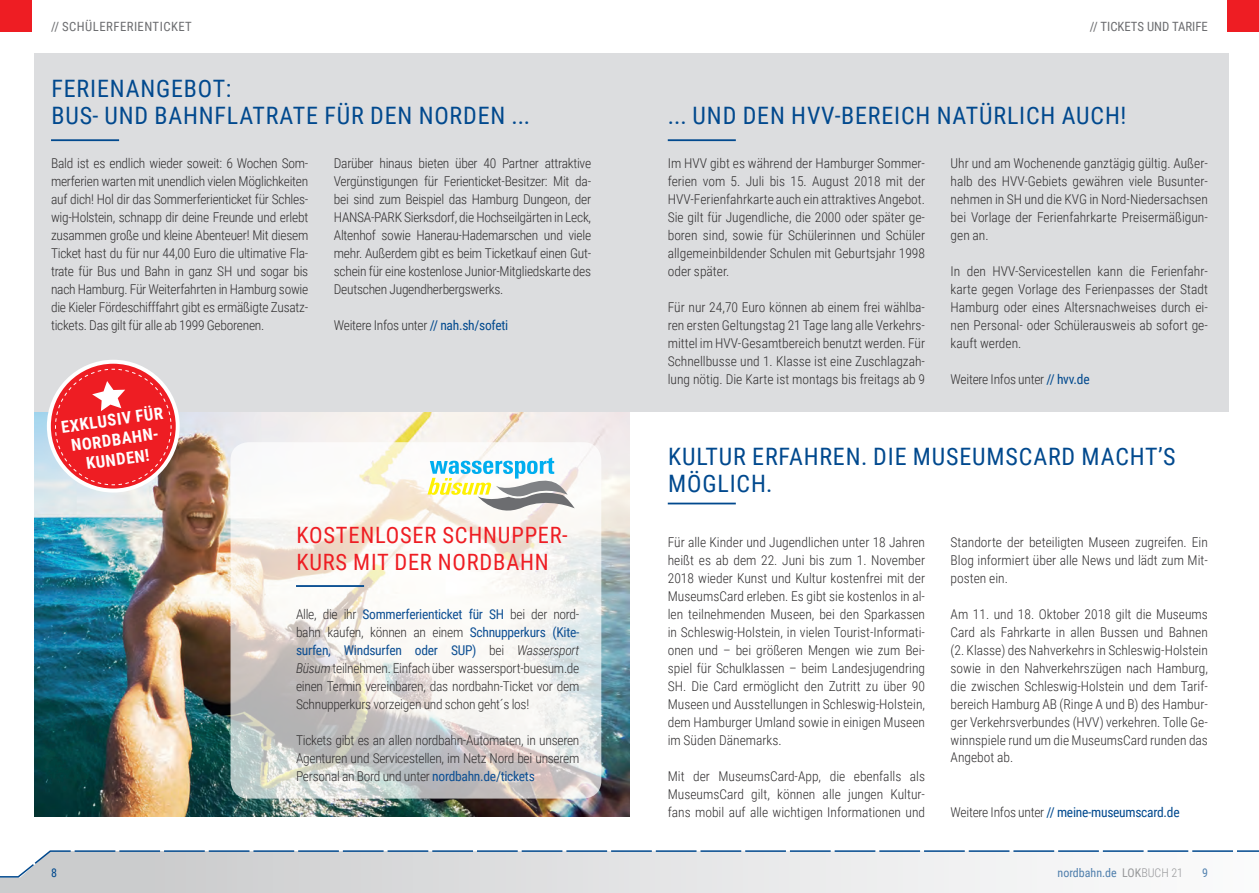
<style>
.page{position:relative;width:1259px;height:893px;background:#fff}
.page>*{position:absolute;margin:0;border:0;box-sizing:border-box;transform-origin:0 0}
.t1{font:24px/27px "Roboto Condensed";letter-spacing:.035em;color:#01498e}
.t2{font:22.5px/27px "Roboto Condensed";letter-spacing:.035em;color:#ee1d23}
.t3{font:700 16.5px/19.8px "Roboto Condensed";color:#fff;text-align:center}
.t4{font:300 13.5px/18px "Roboto Condensed";color:#312f30;text-align:justify}
.t5{font:300 13.5px "Roboto Condensed";letter-spacing:-.02em;color:#312f30}
.t6{font:13.5px "Roboto Condensed";letter-spacing:-.02em;color:#01498e}
.t7{font:12.75px "Roboto Condensed";letter-spacing:.035em;color:#6c6d70}
.t8{font:12.75px "Roboto Condensed";color:#6c6d70}
.t9{font:12px "Roboto Condensed";color:#01498e}
.s1{font-weight:400;color:#01498e}
.s2{font-weight:400;color:#0d4f93}
.s3{font-style:italic}
.s4{font-weight:300;color:#312f30}
.s5{color:#6c6d70}
.s6{font-weight:300;color:#6c6d70}
</style>
<div class="page">
<img style="left:34px;top:411px;width:595px;height:369px">
<img style="left:34px;top:780px;width:596px;height:37px">
<svg style="left:0;top:850px;width:1259px;height:43px"></svg>
<div style="left:34px;top:53px;width:1194px;height:358px;background:#dcdddf"></div>
<div style="left:0;top:0;width:31px;height:31px;background:#ee1d23"></div>
<hr style="left:51px;top:139px;width:68px;height:2px;background:#01498e">
<div style="left:1228px;top:0;width:31px;height:31px;background:#ee1d23"></div>
<hr style="left:668px;top:139px;width:68px;height:2px;background:#01498e">
<hr style="left:668px;top:503px;width:68px;height:1px;background:#01498e">
<svg style="left:230px;top:442px;width:371px;height:357px"></svg>
<svg style="left:49px;top:362px;width:129px;height:129px"></svg>
<div style="left:47px;top:360px;width:133px;height:132px;border:4px solid #fff;border-radius:50%"></div>
<svg style="left:55px;top:368px;width:117px;height:118px;background:#eb4146"></svg>
<hr style="left:296px;top:585px;width:68px;height:2px;background:#01498e">
<svg style="left:427px;top:457px;width:148px;height:54px"></svg>
<p class="t7" style="left:51px;top:18px;width:142px">// SCHÜLERFERIENTICKET</p>
<h1 class="t1" style="left:51px;top:74px;width:480px">FERIENANGEBOT:<br>BUS- UND BAHNFLATRATE FÜR DEN NORDEN ...</h1>
<p class="t4" style="left:51px;top:154px;width:259px">Bald ist es endlich wieder soweit: 6 Wochen Som&shy;merferien warten mit unendlich vielen Möglichkeiten auf dich! Hol dir das Sommerferienticket für Schles&shy;wig-Holstein, schnapp dir deine Freunde und erlebt zusammen große und kleine Abenteuer! Mit diesem Ticket hast du für nur 44,00 Euro die ultimative Fla&shy;trate für Bus und Bahn in ganz SH und sogar bis nach Hamburg. Für Weiterfahrten in Hamburg sowie die Kieler Fördeschifffahrt gibt es ermäßigte Zusatz&shy;tickets. Das gilt für alle ab 1999 Geborenen.</p>
<p class="t4" style="left:334px;top:154px;width:259px">Darüber hinaus bieten über 40 Partner attraktive Vergünstigungen für Ferienticket-Besitzer: Mit da&shy;bei sind zum Beispiel das Hamburg Dungeon, der HANSA-PARK Sierksdorf, die Hochseilgärten in Leck, Altenhof sowie Hanerau-Hademarschen und viele mehr. Außerdem gibt es beim Ticketkauf einen Gut&shy;schein für eine kostenlose Junior-Mitgliedskarte des Deutschen Jugendherbergswerks.</p>
<p class="t5" style="left:334px;top:316px;width:176px">Weitere Infos unter <span class="s1">// nah.sh/sofeti</span></p>
<p class="t3" style="left:60px;top:417px;width:104px;rotate:-8deg">EXKLUSIV FÜR<br>NORDBAHN-<br>KUNDEN!</p>
<h2 class="t2" style="left:296px;top:520px;width:273px">KOSTENLOSER SCHNUPPER-<br>KURS MIT DER NORDBAHN</h2>
<p class="t4" style="left:296px;top:604px;width:285px">Alle, die ihr <span class="s2">Sommerferienticket für SH</span> bei der nord&shy;bahn kaufen, können an einem <span class="s2">Schnupperkurs (Kite&shy;surfen, Windsurfen oder SUP)</span> bei <span class="s3">Wassersport Büsum</span> teilnehmen. Einfach über wassersport-buesum.de einen Termin vereinbaren, das nordbahn-Ticket vor dem Schnupperkurs vorzeigen und schon geht´s los!</p>
<p class="t4" style="left:296px;top:730px;width:285px">Tickets gibt es an allen nordbahn-Automaten, in unseren Agenturen und Servicestellen, im Netz Nord bei unserem Personal an Bord und unter <span class="s2">nordbahn.de/tickets</span></p>
<p class="t8" style="left:1089px;top:18px;width:120px">// TICKETS UND TARIFE</p>
<h1 class="t1" style="left:668px;top:101px;width:460px">... UND DEN HVV-BEREICH NATÜRLICH AUCH!</h1>
<p class="t4" style="left:668px;top:154px;width:259px">Im HVV gibt es während der Hamburger Sommer&shy;ferien vom 5. Juli bis 15. August 2018 mit der HVV-Ferienfahrkarte auch ein attraktives Angebot.<br>Sie gilt für Jugendliche, die 2000 oder später ge&shy;boren sind, sowie für Schülerinnen und Schüler allgemeinbildender Schulen mit Geburtsjahr 1998 oder später.</p>
<p class="t4" style="left:668px;top:298px;width:259px">Für nur 24,70 Euro können ab einem frei wählba&shy;ren ersten Geltungstag 21 Tage lang alle Verkehrs&shy;mittel im HVV-Gesamtbereich benutzt werden. Für Schnellbusse und 1. Klasse ist eine Zuschlagzah&shy;lung nötig. Die Karte ist montags bis freitags ab 9</p>
<p class="t4" style="left:950px;top:154px;width:259px">Uhr und am Wochenende ganztägig gültig. Außer&shy;halb des HVV-Gebiets gewähren viele Busunter&shy;nehmen in SH und die KVG in Nord-Niedersachsen bei Vorlage der Ferienfahrkarte Preisermäßigun&shy;gen an.</p>
<p class="t4" style="left:950px;top:262px;width:259px">In den HVV-Servicestellen kann die Ferienfahr&shy;karte gegen Vorlage des Ferienpasses der Stadt Hamburg oder eines Altersnachweises durch ei&shy;nen Personal- oder Schülerausweis ab sofort ge&shy;kauft werden.</p>
<p class="t5" style="left:950px;top:370px;width:140px">Weitere Infos unter <span class="s1">// hvv.de</span></p>
<h1 class="t1" style="left:668px;top:442px;width:509px">KULTUR ERFAHREN. DIE MUSEUMSCARD MACHT’S<br>MÖGLICH.</h1>
<p class="t4" style="left:668px;top:532px;width:259px">Für alle Kinder und Jugendlichen unter 18 Jahren heißt es ab dem 22. Juni bis zum 1. November 2018 wieder Kunst und Kultur kostenfrei mit der MuseumsCard erleben. Es gibt sie kostenlos in al&shy;len teilnehmenden Museen, bei den Sparkassen in Schleswig-Holstein, in vielen Tourist-Informati&shy;onen und – bei größeren Mengen wie zum Bei&shy;spiel für Schulklassen – beim Landesjugendring SH. Die Card ermöglicht den Zutritt zu über 90<br>Museen und Ausstellungen in Schleswig-Holstein, dem Hamburger Umland sowie in einigen Museen im Süden Dänemarks.</p>
<p class="t4" style="left:668px;top:766px;width:259px">Mit der MuseumsCard-App, die ebenfalls als MuseumsCard gilt, können alle jungen Kultur&shy;fans mobil auf alle wichtigen Informationen und</p>
<p class="t4" style="left:950px;top:532px;width:259px">Standorte der beteiligten Museen zugreifen. Ein Blog informiert über alle News und lädt zum Mit&shy;posten ein.</p>
<p class="t4" style="left:950px;top:604px;width:259px">Am 11. und 18. Oktober 2018 gilt die Museums Card als Fahrkarte in allen Bussen und Bahnen (2. Klasse) des Nahverkehrs in Schleswig-Holstein sowie in den Nahverkehrszügen nach Hamburg, die zwischen Schleswig-Holstein und dem Tarif&shy;bereich Hamburg AB (Ringe A und B) des Hambur&shy;ger Verkehrsverbundes (HVV) verkehren. Tolle Ge&shy;winnspiele rund um die MuseumsCard runden das Angebot ab.</p>
<p class="t6" style="left:950px;top:802px;width:230px"><span class="s4">Weitere Infos unter</span> // meine-museumscard.de</p>
<p class="t9" style="left:51px;top:864px;width:7px">8</p>
<p class="t9" style="left:1057px;top:864px;width:127px">nordbahn.de <span class="s5">LOK</span><span class="s6">BUCH 21</span></p>
<p class="t9" style="left:1202px;top:864px;width:7px">9</p>
</div>
